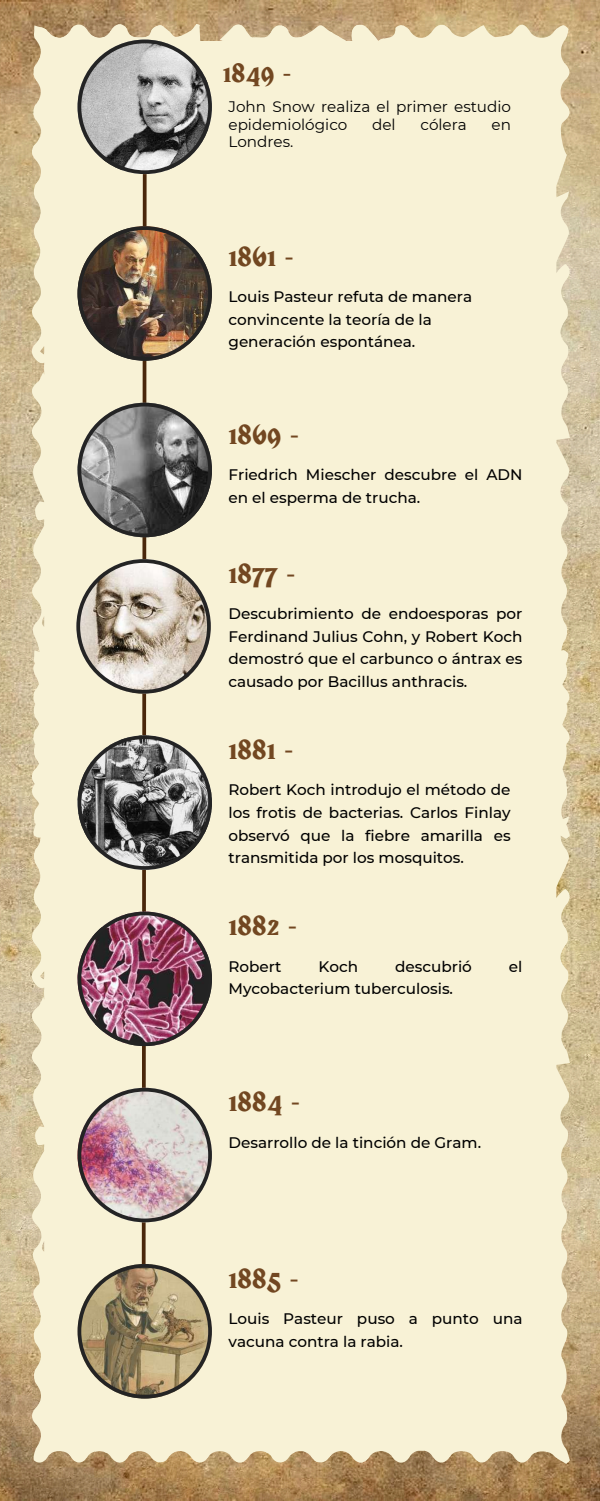
<style>
.page{position:relative;width:600px;height:1501px;background:#fff}
.page>*{position:absolute;margin:0;border:0;box-sizing:border-box;transform-origin:0 0}
.t1{font:700 27.8px "Obra Letra";color:#724721}
.t2{font:700 26.7px "Obra Letra";color:#724721}
.t3{font:500 15.2px/22.5px "Montserrat";color:#000}
.t4{font:15.2px/17.2px "Montserrat";color:#000}
</style>
<div class="page">
<img style="left:0;top:0;width:600px;height:1500px">
<div style="left:31px;top:24px;width:538px;height:622px;background:#f8f2d6"></div>
<div style="left:31px;top:648px;width:538px;height:814px;background:#f8f2d6"></div>
<img style="left:76px;top:40px;width:136px;height:1357px">
<h2 class="t2" style="left:223px;top:62px;width:71px">1849 -</h2>
<p class="t4" style="left:228px;top:98px;width:284px">John Snow realiza el primer estudio epidemiológico</p>
<p class="t4" style="left:372px;top:116px;width:25px">del</p>
<p class="t4" style="left:420px;top:116px;width:48px">cólera</p>
<p class="t4" style="left:492px;top:116px;width:21px">en</p>
<p class="t4" style="left:228px;top:133px;width:66px">Londres.</p>
<h1 class="t1" style="left:228px;top:244px;width:67px">1861 -</h1>
<p class="t3" style="left:228px;top:285px;width:245px">Louis Pasteur refuta de manera convincente la teoría de la generación espontánea.</p>
<h1 class="t1" style="left:228px;top:422px;width:73px">1869 -</h1>
<p class="t3" style="left:228px;top:463px;width:295px">Friedrich Miescher descubre el ADN en el esperma de trucha.</p>
<h1 class="t1" style="left:228px;top:561px;width:69px">1877 -</h1>
<p class="t3" style="left:228px;top:602px;width:295px;text-align:justify">Descubrimiento de endoesporas por Ferdinand Julius Cohn, y Robert Koch demostró que el carbunco o ántrax es causado por Bacillus anthracis.</p>
<h1 class="t1" style="left:228px;top:737px;width:67px">1881 -</h1>
<p class="t3" style="left:228px;top:778px;width:284px;text-align:justify">Robert Koch introdujo el método de los frotis de bacterias. Carlos Finlay observó que la fiebre amarilla es transmitida por los mosquitos.</p>
<h1 class="t1" style="left:228px;top:913px;width:71px">1882 -</h1>
<p class="t3" style="left:228px;top:954px;width:54px">Robert</p>
<p class="t3" style="left:318px;top:954px;width:41px">Koch</p>
<p class="t3" style="left:395px;top:954px;width:78px">descubrió</p>
<p class="t3" style="left:509px;top:954px;width:15px">el</p>
<p class="t3" style="left:228px;top:977px;width:226px">Mycobacterium tuberculosis.</p>
<h1 class="t1" style="left:228px;top:1089px;width:74px">1884 -</h1>
<p class="t3" style="left:228px;top:1130px;width:254px">Desarrollo de la tinción de Gram.</p>
<h1 class="t1" style="left:228px;top:1265px;width:72px">1885 -</h1>
<p class="t3" style="left:228px;top:1307px;width:295px">Louis Pasteur puso a punto una vacuna contra la rabia.</p>
</div>
